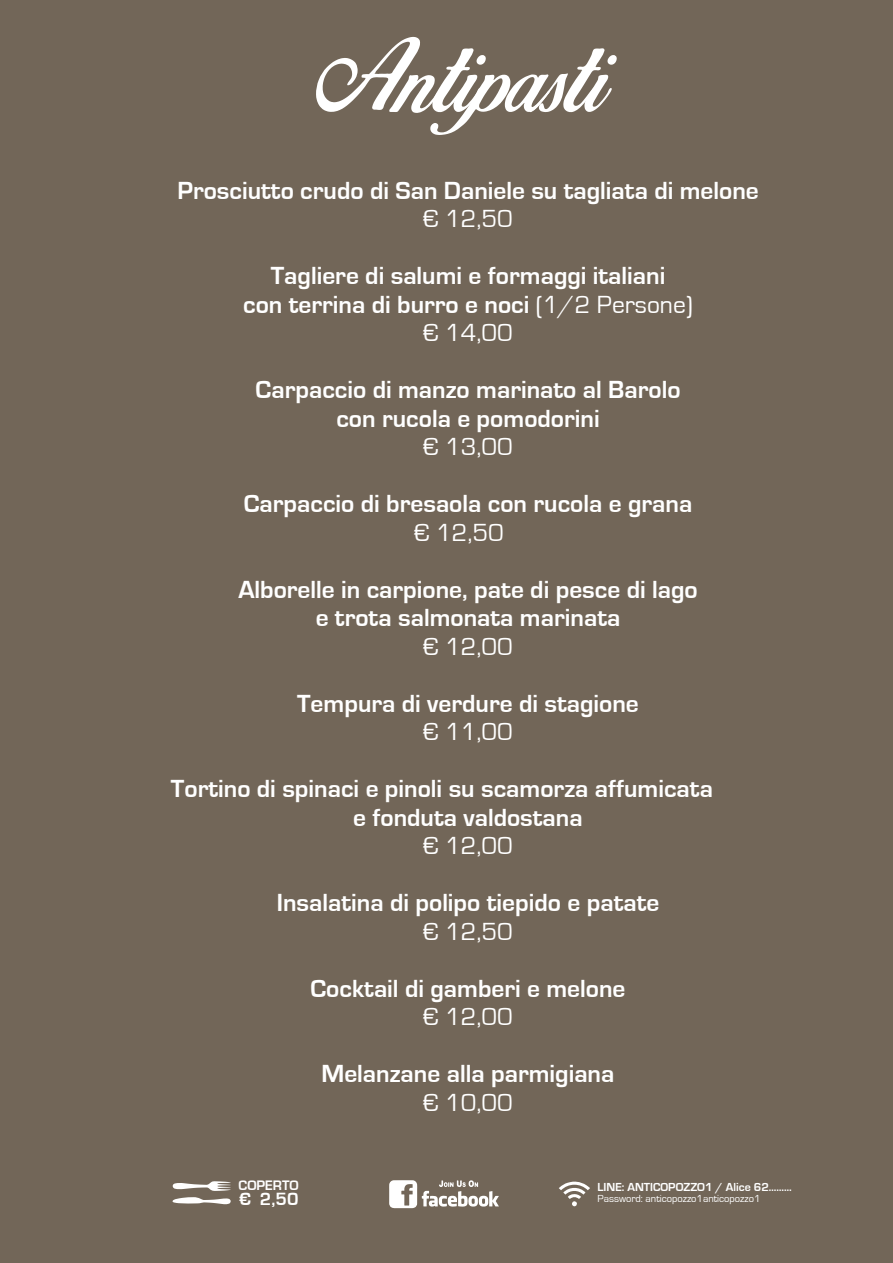
<style>
.page{position:relative;width:893px;height:1263px;background:#726658}
.page>*{position:absolute;margin:0;border:0;box-sizing:border-box;transform-origin:0 0}
.t1{font:700 25.5px/28.5px "Eurostile";color:#fff;text-align:center}
.t2{font:25.5px "Eurostile";color:#fff}
.t3{font:700 18.3px "Eurostile";color:#fff}
.t4{font:700 14.25px "Eurostile";color:#fff}
.t5{font:700 12px "Eurostile";color:#fff}
.t6{font:10.5px "Eurostile";color:#fff}
.s1{font-weight:400}
</style>
<div class="page">
<svg style="left:316px;top:37px;width:301px;height:98px"></svg>
<svg style="left:389px;top:1180px;width:110px;height:28px"></svg>
<svg style="left:173px;top:1197px;width:58px;height:7px"></svg>
<svg style="left:172px;top:1181px;width:59px;height:10px"></svg>
<svg style="left:559px;top:1181px;width:31px;height:9px"></svg>
<svg style="left:572px;top:1201px;width:5px;height:5px"></svg>
<svg style="left:563px;top:1186px;width:22px;height:8px"></svg>
<svg style="left:568px;top:1192px;width:13px;height:7px"></svg>
<p class="t1" style="left:177px;top:176px;width:583px">Prosciutto crudo di San Daniele su tagliata di melone</p>
<p class="t2" style="left:423px;top:205px;width:91px">€ 12,50</p>
<p class="t1" style="left:243px;top:262px;width:451px">Tagliere di salumi e formaggi italiani<br>con terrina di burro e noci <span class="s1">(1/2 Persone) € 14,00</span></p>
<p class="t1" style="left:256px;top:376px;width:426px">Carpaccio di manzo marinato al Barolo con rucola e pomodorini</p>
<p class="t2" style="left:423px;top:433px;width:91px">€ 13,00</p>
<p class="t1" style="left:244px;top:490px;width:450px">Carpaccio di bresaola con rucola e grana</p>
<p class="t2" style="left:414px;top:518px;width:91px">€ 12,50</p>
<p class="t1" style="left:238px;top:575px;width:461px">Alborelle in carpione, pate di pesce di lago e trota salmonata marinata</p>
<p class="t2" style="left:423px;top:633px;width:91px">€ 12,00</p>
<p class="t1" style="left:297px;top:689px;width:343px">Tempura di verdure di stagione</p>
<p class="t2" style="left:423px;top:718px;width:91px">€ 11,00</p>
<p class="t1" style="left:353px;top:775px;width:361px;text-align:left;text-indent:-182px">Tortino di spinaci e pinoli su scamorza affumicata e fonduta valdostana</p>
<p class="t2" style="left:423px;top:832px;width:91px">€ 12,00</p>
<p class="t1" style="left:277px;top:889px;width:384px">Insalatina di polipo tiepido e patate</p>
<p class="t2" style="left:423px;top:918px;width:91px">€ 12,50</p>
<p class="t1" style="left:311px;top:974px;width:316px">Cocktail di gamberi e melone</p>
<p class="t2" style="left:423px;top:1003px;width:91px">€ 12,00</p>
<p class="t1" style="left:322px;top:1060px;width:294px">Melanzane alla parmigiana</p>
<p class="t2" style="left:423px;top:1089px;width:91px">€ 10,00</p>
<p class="t4" style="left:239px;top:1178px;width:62px">COPERTO</p>
<p class="t3" style="left:239px;top:1189px;width:61px">€ 2,50</p>
<p class="t5" style="left:597px;top:1181px;width:196px">LINE: ANTICOPOZZO1 / Alice 62………</p>
<p class="t6" style="left:597px;top:1193px;width:164px">Password: anticopozzo1anticopozzo1</p>
</div>
